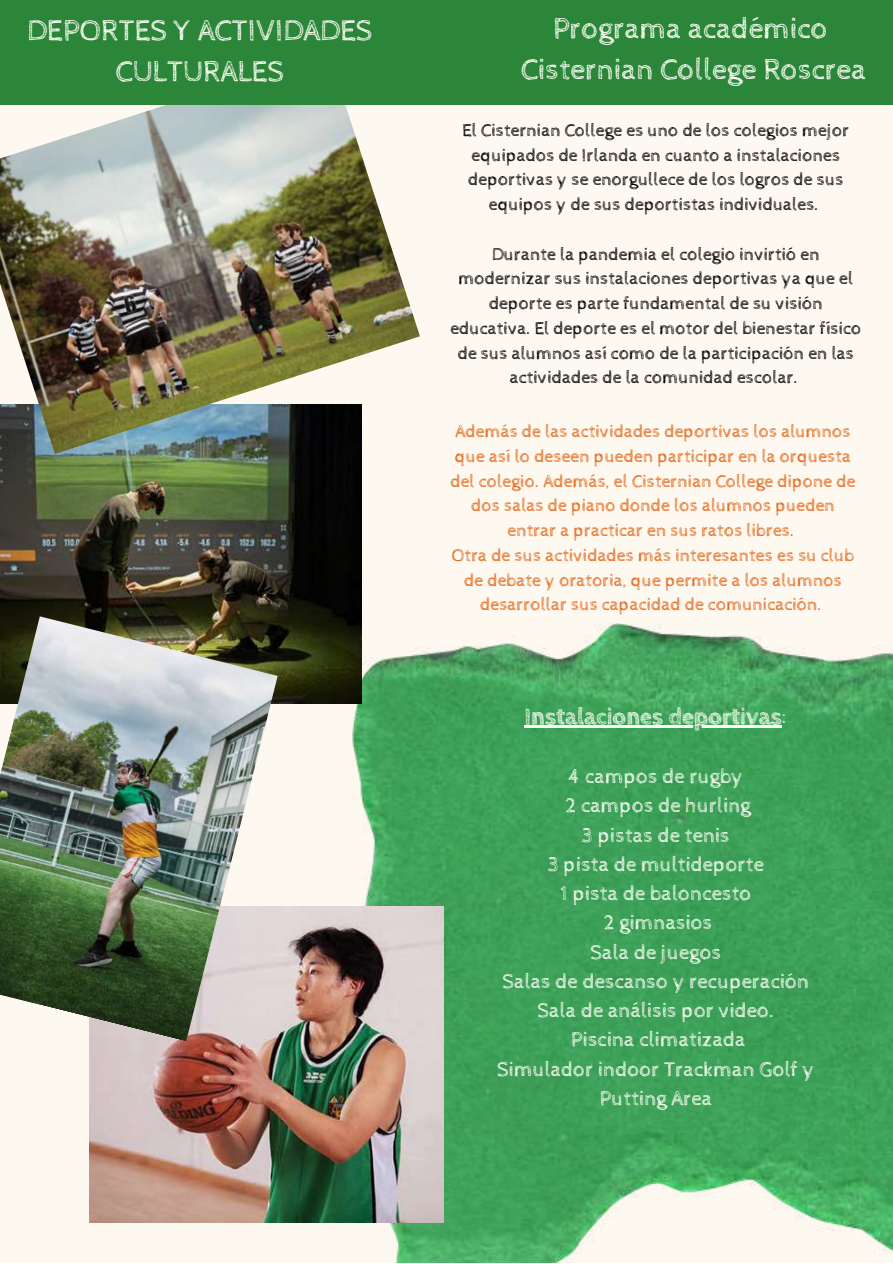
<style>
.page{position:relative;width:893px;height:1264px;background:#fff}
.page>*{position:absolute;margin:0;border:0;box-sizing:border-box;transform-origin:0 0}
.t1{font:30px/41.5px "Cabin Sketch";color:#f9fdf1;text-align:center}
.t2{font:700 24px "Cabin Sketch";color:#f9fdf1}
.t3{font:21px/29.2px "Cabin Sketch";color:#f9fdf1;text-align:center}
.t4{font:18px/24.8px "Cabin Sketch";color:#000;text-align:center}
.t5{font:18px/24.8px "Cabin Sketch";color:#e2681a;text-align:center}
.s1{font-weight:400}
</style>
<div class="page">
<div style="left:0;top:0;width:892px;height:1262px;background:#fdf8f0"></div>
<img style="left:340px;top:623px;width:552px;height:639px">
<img style="left:0;top:454px;width:361px;height:249px">
<img style="left:0;top:104px;width:420px;height:350px">
<div style="left:0;top:0;width:892px;height:104px;background:#2b8639"></div>
<img style="left:89px;top:906px;width:354px;height:316px">
<img style="left:0;top:616px;width:278px;height:425px">
<hr style="left:524px;top:726px;width:257px;height:2px;background:#f9fdf1">
<h1 class="t1" style="left:27px;top:10px;width:347px">DEPORTES Y ACTIVIDADES<br>CULTURALES</h1>
<h1 class="t1" style="left:521px;top:8px;width:346px">Programa académico<br>Cisternian College Roscrea</h1>
<p class="t4" style="left:462px;top:118px;width:388px">El Cisternian College es uno de los colegios mejor equipados de Irlanda en cuanto a instalaciones deportivas y se enorgullece de los logros de sus equipos y de sus deportistas individuales.</p>
<p class="t4" style="left:450px;top:242px;width:412px">Durante la pandemia el colegio invirtió en modernizar sus instalaciones deportivas ya que el deporte es parte fundamental de su visión educativa. El deporte es el motor del bienestar físico de sus alumnos así como de la participación en las actividades de la comunidad escolar.</p>
<p class="t5" style="left:450px;top:419px;width:406px">Además de las actividades deportivas los alumnos que así lo deseen pueden participar en la orquesta del colegio. Además, el Cisternian College dipone de dos salas de piano donde los alumnos pueden entrar a practicar en sus ratos libres.<br>Otra de sus actividades más interesantes es su club de debate y oratoria, que permite a los alumnos desarrollar sus capacidad de comunicación.</p>
<h2 class="t2" style="left:524px;top:702px;width:264px">Instalaciones deportivas<span class="s1">:</span></h2>
<p class="t3" style="left:497px;top:762px;width:319px">4 campos de rugby<br>2 campos de hurling<br>3 pistas de tenis<br>3 pista de multideporte<br>1 pista de baloncesto<br>2 gimnasios<br>Sala de juegos<br>Salas de descanso y recuperación<br>Sala de análisis por video.<br>Piscina climatizada<br>Simulador indoor Trackman Golf y<br>Putting Area</p>
</div>
